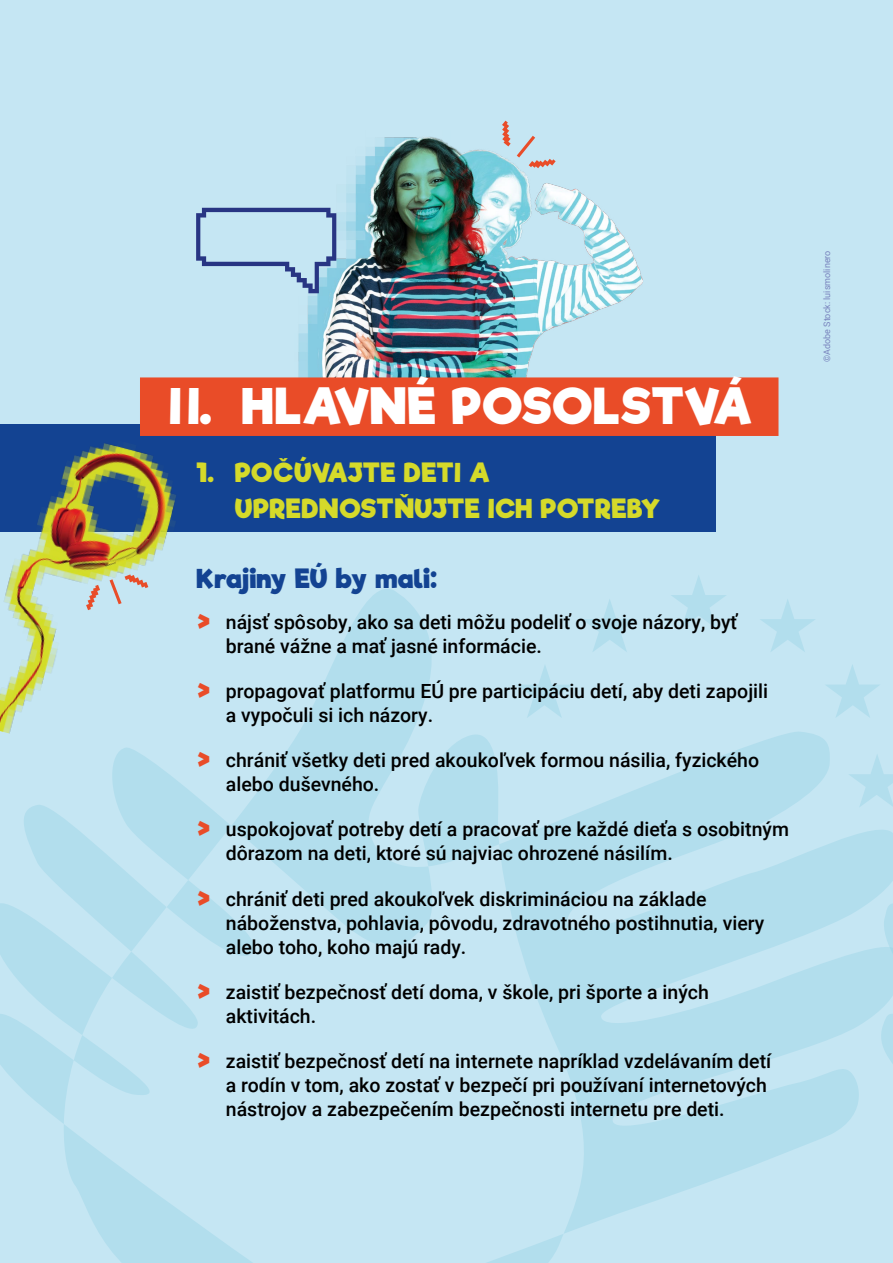
<style>
.page{position:relative;width:893px;height:1263px;background:#c5e6f3}
.page>*{position:absolute;margin:0;border:0;box-sizing:border-box;transform-origin:0 0}
.t1{font:700 48px "Riffic";letter-spacing:-.015em;color:#fff}
.t2{font:700 25.5px/36px "Riffic";color:#d5da2a}
.t3{font:700 25.5px "Riffic";letter-spacing:-.02em;color:#134392}
.t4{font:500 19.5px/24px "Roboto";color:#000}
.image_copyright{font:9px "Roboto";color:#7883bd}
.s1{font-family:"Riffic";font-weight:700;font-size:27px;color:#e94c28}
</style>
<div class="page">
<svg style="left:302px;top:589px;width:130px;height:138px;fill:#b2deed"></svg>
<svg style="left:564px;top:808px;width:329px;height:425px;fill:#b2deed"></svg>
<svg style="left:0;top:727px;width:564px;height:536px"></svg>
<svg style="left:516px;top:575px;width:377px;height:233px"></svg>
<svg style="left:875px;top:883px;width:18px;height:241px"></svg>
<div style="left:0;top:424px;width:715px;height:107px;background:#134392"></div>
<img style="left:294px;top:135px;width:349px;height:242px">
<div style="left:140px;top:377px;width:638px;height:59px;background:#e94c28"></div>
<svg style="left:196px;top:208px;width:140px;height:85px"></svg>
<svg style="left:502px;top:121px;width:9px;height:25px"></svg>
<svg style="left:517px;top:136px;width:39px;height:32px"></svg>
<img style="left:0;top:443px;width:217px;height:324px">
<p class="t1" style="left:169px;top:377px;width:586px">II. HLAVNÉ POSOLSTVÁ</p>
<p class="t2" style="left:234px;top:454px;width:428px;text-indent:-38px">1. POČÚVAJTE DETI A<br>UPREDNOSTŇUJTE ICH POTREBY</p>
<p class="t3" style="left:196px;top:562px;width:243px">Krajiny EÚ by mali:</p>
<p class="t4" style="left:226px;top:609px;width:513px;text-indent:-30px"><span class="s1">&gt;</span> nájsť spôsoby, ako sa deti môžu podeliť o svoje názory, byť brané vážne a mať jasné informácie.</p>
<p class="t4" style="left:226px;top:678px;width:544px;text-indent:-30px"><span class="s1">&gt;</span> propagovať platformu EÚ pre participáciu detí, aby deti zapojili a vypočuli si ich názory.</p>
<p class="t4" style="left:226px;top:747px;width:535px;text-indent:-30px"><span class="s1">&gt;</span> chrániť všetky deti pred akoukoľvek formou násilia, fyzického alebo duševného.</p>
<p class="t4" style="left:226px;top:817px;width:565px;text-indent:-30px"><span class="s1">&gt;</span> uspokojovať potreby detí a pracovať pre každé dieťa s osobitným dôrazom na deti, ktoré sú najviac ohrozené násilím.</p>
<p class="t4" style="left:226px;top:886px;width:540px;text-indent:-30px"><span class="s1">&gt;</span> chrániť deti pred akoukoľvek diskrimináciou na základe náboženstva, pohlavia, pôvodu, zdravotného postihnutia, viery alebo toho, koho majú rady.</p>
<p class="t4" style="left:226px;top:979px;width:485px;text-indent:-30px"><span class="s1">&gt;</span> zaistiť bezpečnosť detí doma, v škole, pri športe a iných aktivitách.</p>
<p class="t4" style="left:226px;top:1048px;width:547px;text-indent:-30px"><span class="s1">&gt;</span> zaistiť bezpečnosť detí na internete napríklad vzdelávaním detí a rodín v tom, ako zostať v bezpečí pri používaní internetových nástrojov a zabezpečením bezpečnosti internetu pre deti.</p>
<p class="image_copyright" style="left:821px;top:362px;width:113px;rotate:-90deg">©Adobe Stock: luismolinero</p>
</div>
